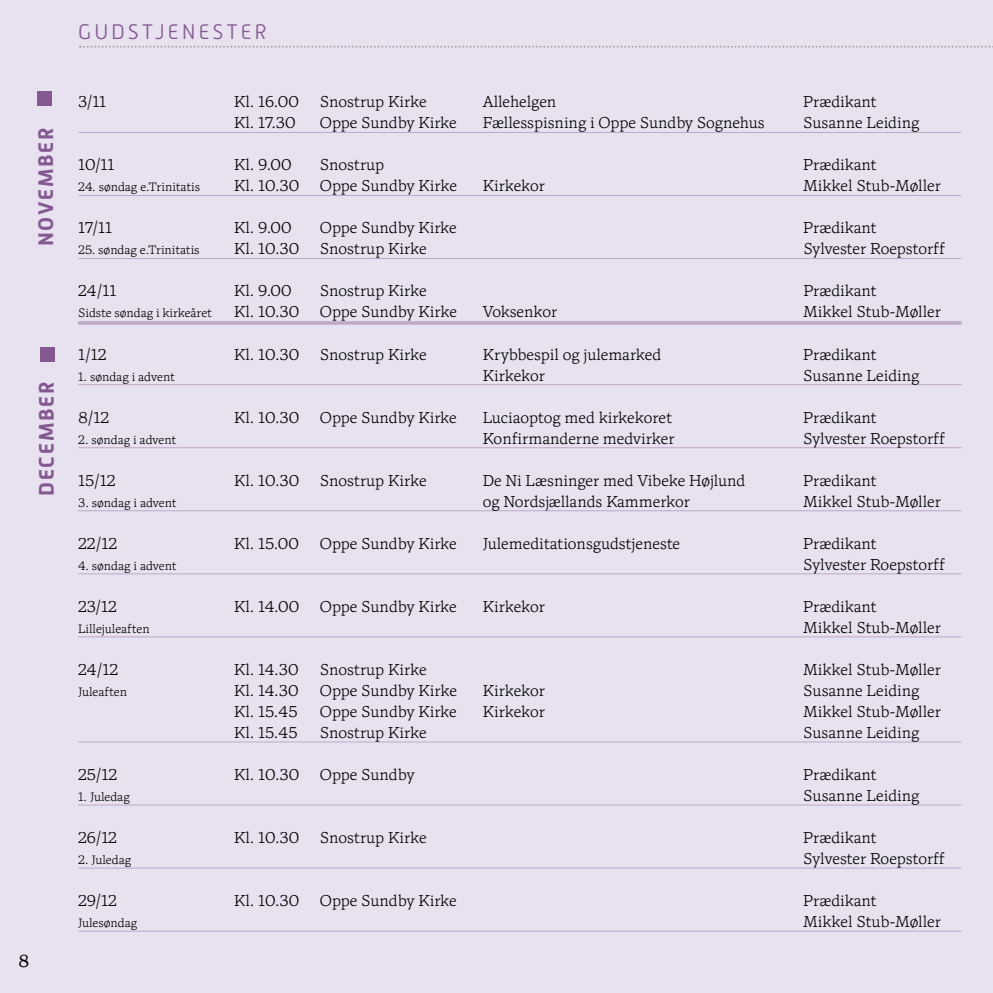
<style>
.page{position:relative;width:993px;height:993px;background:#fff}
.page>*{position:absolute;margin:0;border:0;box-sizing:border-box;transform-origin:0 0}
.t1{font:700 21px "Alwyn New";letter-spacing:.08em;color:#845890}
.t2{font:300 21px "Alwyn New";letter-spacing:.14em;color:#845890}
.t3{font:17.5px "Antonia Variable";color:#000}
.t4{font:15.75px "Antonia Variable";color:#000}
.t5{font:12.25px "Antonia Variable";color:#000}
</style>
<div class="page">
<div style="left:0;top:0;width:992px;height:992px;background:#e7e1f0"></div>
<svg style="left:80px;top:46px;width:913px;height:2px"></svg>
<div style="left:38px;top:92px;width:14px;height:14px;background:#845890"></div>
<div style="left:41px;top:347px;width:14px;height:14px;background:#845890"></div>
<hr style="left:78px;top:132px;width:883px;height:1px;background:#bea9c8">
<hr style="left:78px;top:195px;width:883px;height:1px;background:#bea9c8">
<hr style="left:78px;top:258px;width:883px;height:1px;background:#bea9c8">
<hr style="left:78px;top:321px;width:883px;height:3px;background:#bea9c8">
<hr style="left:78px;top:384px;width:883px;height:1px;background:#bea9c8">
<hr style="left:78px;top:447px;width:883px;height:1px;background:#bea9c8">
<hr style="left:78px;top:510px;width:883px;height:1px;background:#bea9c8">
<hr style="left:78px;top:573px;width:883px;height:1px;background:#bea9c8">
<hr style="left:78px;top:636px;width:883px;height:1px;background:#bea9c8">
<hr style="left:78px;top:741px;width:883px;height:1px;background:#bea9c8">
<hr style="left:78px;top:804px;width:883px;height:1px;background:#bea9c8">
<hr style="left:78px;top:867px;width:883px;height:1px;background:#bea9c8">
<hr style="left:78px;top:930px;width:883px;height:1px;background:#bea9c8">
<h1 class="t1" style="left:34px;top:246px;width:119px;rotate:-90deg">NOVEMBER</h1>
<h1 class="t1" style="left:34px;top:495px;width:115px;rotate:-90deg">DECEMBER</h1>
<p class="t3" style="left:19px;top:950px;width:12px">8</p>
<h1 class="t2" style="left:78px;top:20px;width:190px">GUDSTJENESTER</h1>
<p class="t4" style="left:78px;top:93px;width:30px">3/11</p>
<p class="t4" style="left:234px;top:93px;width:66px">Kl. 16.00</p>
<p class="t4" style="left:320px;top:93px;width:108px">Snostrup Kirke</p>
<p class="t4" style="left:482px;top:93px;width:75px">Allehelgen</p>
<p class="t4" style="left:803px;top:93px;width:75px">Prædikant</p>
<p class="t4" style="left:234px;top:114px;width:63px">Kl. 17.30</p>
<p class="t4" style="left:320px;top:114px;width:138px">Oppe Sundby Kirke</p>
<p class="t4" style="left:482px;top:114px;width:283px">Fællesspisning i Oppe Sundby Sognehus</p>
<p class="t4" style="left:803px;top:114px;width:117px">Susanne Leiding</p>
<p class="t4" style="left:78px;top:156px;width:38px">10/11</p>
<p class="t4" style="left:234px;top:156px;width:59px">Kl. 9.00</p>
<p class="t4" style="left:320px;top:156px;width:66px">Snostrup</p>
<p class="t4" style="left:803px;top:156px;width:75px">Prædikant</p>
<p class="t5" style="left:78px;top:180px;width:123px">24. søndag e.Trinitatis</p>
<p class="t4" style="left:234px;top:177px;width:67px">Kl. 10.30</p>
<p class="t4" style="left:320px;top:177px;width:138px">Oppe Sundby Kirke</p>
<p class="t4" style="left:482px;top:177px;width:64px">Kirkekor</p>
<p class="t4" style="left:803px;top:177px;width:139px">Mikkel Stub-Møller</p>
<p class="t4" style="left:78px;top:219px;width:35px">17/11</p>
<p class="t4" style="left:234px;top:219px;width:59px">Kl. 9.00</p>
<p class="t4" style="left:320px;top:219px;width:138px">Oppe Sundby Kirke</p>
<p class="t4" style="left:803px;top:219px;width:75px">Prædikant</p>
<p class="t5" style="left:78px;top:243px;width:123px">25. søndag e.Trinitatis</p>
<p class="t4" style="left:234px;top:240px;width:67px">Kl. 10.30</p>
<p class="t4" style="left:320px;top:240px;width:108px">Snostrup Kirke</p>
<p class="t4" style="left:803px;top:240px;width:143px">Sylvester Roepstorff</p>
<p class="t4" style="left:78px;top:282px;width:40px">24/11</p>
<p class="t4" style="left:234px;top:282px;width:59px">Kl. 9.00</p>
<p class="t4" style="left:320px;top:282px;width:108px">Snostrup Kirke</p>
<p class="t4" style="left:803px;top:282px;width:75px">Prædikant</p>
<p class="t5" style="left:78px;top:306px;width:135px">Sidste søndag i kirkeåret</p>
<p class="t4" style="left:234px;top:303px;width:67px">Kl. 10.30</p>
<p class="t4" style="left:320px;top:303px;width:138px">Oppe Sundby Kirke</p>
<p class="t4" style="left:482px;top:303px;width:76px">Voksenkor</p>
<p class="t4" style="left:803px;top:303px;width:139px">Mikkel Stub-Møller</p>
<p class="t4" style="left:78px;top:345px;width:30px">1/12</p>
<p class="t4" style="left:234px;top:345px;width:67px">Kl. 10.30</p>
<p class="t4" style="left:320px;top:345px;width:108px">Snostrup Kirke</p>
<p class="t4" style="left:482px;top:345px;width:180px">Krybbespil og julemarked</p>
<p class="t4" style="left:803px;top:345px;width:75px">Prædikant</p>
<p class="t5" style="left:78px;top:369px;width:98px">1. søndag i advent</p>
<p class="t4" style="left:482px;top:366px;width:64px">Kirkekor</p>
<p class="t4" style="left:803px;top:366px;width:117px">Susanne Leiding</p>
<p class="t4" style="left:78px;top:408px;width:33px">8/12</p>
<p class="t4" style="left:234px;top:408px;width:67px">Kl. 10.30</p>
<p class="t4" style="left:320px;top:408px;width:138px">Oppe Sundby Kirke</p>
<p class="t4" style="left:482px;top:408px;width:191px">Luciaoptog med kirkekoret</p>
<p class="t4" style="left:803px;top:408px;width:75px">Prædikant</p>
<p class="t5" style="left:78px;top:432px;width:99px">2. søndag i advent</p>
<p class="t4" style="left:482px;top:429px;width:193px">Konfirmanderne medvirker</p>
<p class="t4" style="left:803px;top:429px;width:143px">Sylvester Roepstorff</p>
<p class="t4" style="left:78px;top:471px;width:39px">15/12</p>
<p class="t4" style="left:234px;top:471px;width:67px">Kl. 10.30</p>
<p class="t4" style="left:320px;top:471px;width:108px">Snostrup Kirke</p>
<p class="t4" style="left:482px;top:471px;width:264px">De Ni Læsninger med Vibeke Højlund</p>
<p class="t4" style="left:803px;top:471px;width:75px">Prædikant</p>
<p class="t5" style="left:78px;top:495px;width:100px">3. søndag i advent</p>
<p class="t4" style="left:482px;top:492px;width:209px">og Nordsjællands Kammerkor</p>
<p class="t4" style="left:803px;top:492px;width:139px">Mikkel Stub-Møller</p>
<p class="t4" style="left:78px;top:534px;width:40px">22/12</p>
<p class="t4" style="left:234px;top:534px;width:66px">Kl. 15.00</p>
<p class="t4" style="left:320px;top:534px;width:138px">Oppe Sundby Kirke</p>
<p class="t4" style="left:482px;top:534px;width:199px">Julemeditationsgudstjeneste</p>
<p class="t4" style="left:803px;top:534px;width:75px">Prædikant</p>
<p class="t5" style="left:78px;top:558px;width:100px">4. søndag i advent</p>
<p class="t4" style="left:803px;top:555px;width:143px">Sylvester Roepstorff</p>
<p class="t4" style="left:78px;top:597px;width:40px">23/12</p>
<p class="t4" style="left:234px;top:597px;width:67px">Kl. 14.00</p>
<p class="t4" style="left:320px;top:597px;width:138px">Oppe Sundby Kirke</p>
<p class="t4" style="left:482px;top:597px;width:64px">Kirkekor</p>
<p class="t4" style="left:803px;top:597px;width:75px">Prædikant</p>
<p class="t5" style="left:78px;top:621px;width:73px">Lillejuleaften</p>
<p class="t4" style="left:803px;top:618px;width:139px">Mikkel Stub-Møller</p>
<p class="t4" style="left:78px;top:660px;width:42px">24/12</p>
<p class="t4" style="left:234px;top:660px;width:66px">Kl. 14.30</p>
<p class="t4" style="left:320px;top:660px;width:108px">Snostrup Kirke</p>
<p class="t4" style="left:803px;top:660px;width:139px">Mikkel Stub-Møller</p>
<p class="t5" style="left:78px;top:684px;width:50px">Juleaften</p>
<p class="t4" style="left:234px;top:681px;width:66px">Kl. 14.30</p>
<p class="t4" style="left:320px;top:681px;width:138px">Oppe Sundby Kirke</p>
<p class="t4" style="left:482px;top:681px;width:64px">Kirkekor</p>
<p class="t4" style="left:803px;top:681px;width:117px">Susanne Leiding</p>
<p class="t4" style="left:234px;top:702px;width:65px">Kl. 15.45</p>
<p class="t4" style="left:320px;top:702px;width:138px">Oppe Sundby Kirke</p>
<p class="t4" style="left:482px;top:702px;width:64px">Kirkekor</p>
<p class="t4" style="left:803px;top:702px;width:139px">Mikkel Stub-Møller</p>
<p class="t4" style="left:234px;top:723px;width:65px">Kl. 15.45</p>
<p class="t4" style="left:320px;top:723px;width:108px">Snostrup Kirke</p>
<p class="t4" style="left:803px;top:723px;width:117px">Susanne Leiding</p>
<p class="t4" style="left:78px;top:765px;width:41px">25/12</p>
<p class="t4" style="left:234px;top:765px;width:67px">Kl. 10.30</p>
<p class="t4" style="left:320px;top:765px;width:96px">Oppe Sundby</p>
<p class="t4" style="left:803px;top:765px;width:75px">Prædikant</p>
<p class="t5" style="left:78px;top:789px;width:53px">1. Juledag</p>
<p class="t4" style="left:803px;top:786px;width:117px">Susanne Leiding</p>
<p class="t4" style="left:78px;top:828px;width:40px">26/12</p>
<p class="t4" style="left:234px;top:828px;width:67px">Kl. 10.30</p>
<p class="t4" style="left:320px;top:828px;width:108px">Snostrup Kirke</p>
<p class="t4" style="left:803px;top:828px;width:75px">Prædikant</p>
<p class="t5" style="left:78px;top:852px;width:54px">2. Juledag</p>
<p class="t4" style="left:803px;top:849px;width:143px">Sylvester Roepstorff</p>
<p class="t4" style="left:78px;top:891px;width:40px">29/12</p>
<p class="t4" style="left:234px;top:891px;width:67px">Kl. 10.30</p>
<p class="t4" style="left:320px;top:891px;width:138px">Oppe Sundby Kirke</p>
<p class="t4" style="left:803px;top:891px;width:75px">Prædikant</p>
<p class="t5" style="left:78px;top:915px;width:60px">Julesøndag</p>
<p class="t4" style="left:803px;top:912px;width:139px">Mikkel Stub-Møller</p>
</div>
